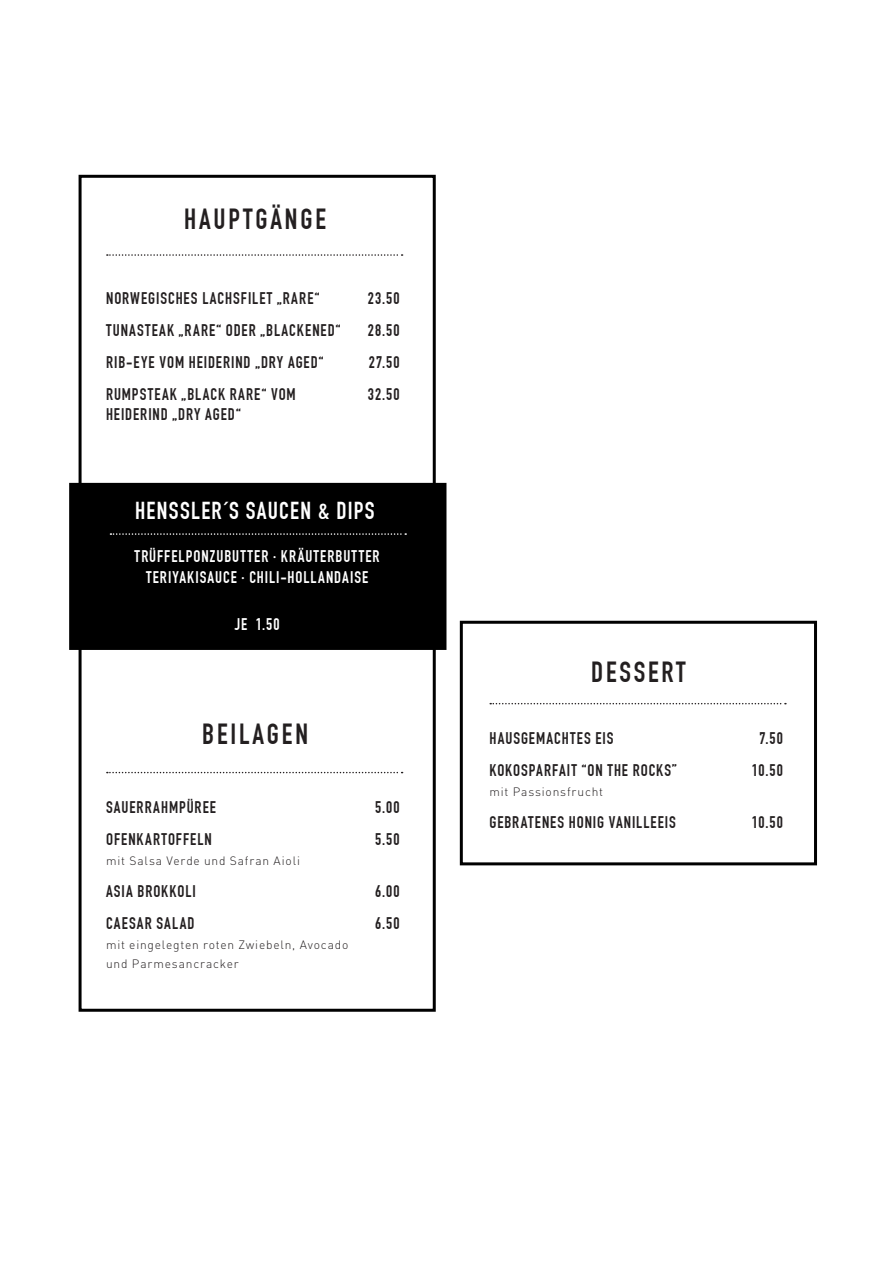
<style>
.page{position:relative;width:893px;height:1263px;background:#fff}
.page>*{position:absolute;margin:0;border:0;box-sizing:border-box;transform-origin:0 0}
.t1{font:700 28.5px "DIN Condensed";letter-spacing:.1em;color:#231f20}
.t2{font:700 24px "DIN Condensed";letter-spacing:.055em;color:#fff}
.t3{font:700 16.5px "DIN Condensed";letter-spacing:.065em;color:#231f20}
.t4{font:700 16.5px "DIN Condensed";letter-spacing:.065em;color:#fff}
.t5{font:300 12px/19.5px "DIN Pro";letter-spacing:.065em;color:#231f20}
</style>
<div class="page">
<div style="left:460px;top:621px;width:357px;height:244px;background:#fff;border:3px solid #000"></div>
<svg style="left:490px;top:703px;width:296px;height:1px"></svg>
<div style="left:79px;top:175px;width:357px;height:837px;background:#fff;border:3px solid #000"></div>
<svg style="left:107px;top:254px;width:296px;height:2px"></svg>
<svg style="left:107px;top:772px;width:296px;height:1px"></svg>
<div style="left:69px;top:483px;width:377px;height:167px;background:#000;border:3px solid #000"></div>
<svg style="left:110px;top:533px;width:296px;height:2px"></svg>
<p class="t1" style="left:184px;top:202px;width:143px">HAUPTGÄNGE</p>
<p class="t3" style="left:106px;top:288px;width:215px">NORWEGISCHES LACHSFILET „RARE“</p>
<p class="t3" style="left:368px;top:288px;width:33px">23.50</p>
<p class="t3" style="left:106px;top:320px;width:236px">TUNASTEAK „RARE“ ODER „BLACKENED“</p>
<p class="t3" style="left:368px;top:320px;width:33px">28.50</p>
<p class="t3" style="left:106px;top:353px;width:219px">RIB-EYE VOM HEIDERIND „DRY AGED“</p>
<p class="t3" style="left:369px;top:353px;width:32px">27.50</p>
<p class="t3" style="left:106px;top:385px;width:191px">RUMPSTEAK „BLACK RARE“ VOM</p>
<p class="t3" style="left:368px;top:385px;width:33px">32.50</p>
<p class="t3" style="left:106px;top:404px;width:136px">HEIDERIND „DRY AGED“</p>
<p class="t2" style="left:135px;top:497px;width:241px">HENSSLER´S SAUCEN &amp; DIPS</p>
<p class="t4" style="left:135px;top:547px;width:246px">TRÜFFELPONZUBUTTER · KRÄUTERBUTTER</p>
<p class="t4" style="left:146px;top:568px;width:224px">TERIYAKISAUCE · CHILI-HOLLANDAISE</p>
<p class="t4" style="left:235px;top:615px;width:46px">JE 1.50</p>
<p class="t1" style="left:202px;top:717px;width:107px">BEILAGEN</p>
<p class="t3" style="left:106px;top:797px;width:111px">SAUERRAHMPÜREE</p>
<p class="t3" style="left:375px;top:797px;width:26px">5.00</p>
<p class="t3" style="left:106px;top:830px;width:107px">OFENKARTOFFELN</p>
<p class="t3" style="left:375px;top:830px;width:26px">5.50</p>
<p class="t5" style="left:106px;top:850px;width:195px">mit Salsa Verde und Safran Aioli</p>
<p class="t3" style="left:106px;top:881px;width:91px">ASIA BROKKOLI</p>
<p class="t3" style="left:375px;top:881px;width:26px">6.00</p>
<p class="t3" style="left:106px;top:914px;width:90px">CAESAR SALAD</p>
<p class="t3" style="left:375px;top:914px;width:26px">6.50</p>
<p class="t5" style="left:106px;top:934px;width:244px">mit eingelegten roten Zwiebeln, Avocado und Parmesancracker</p>
<p class="t1" style="left:591px;top:655px;width:96px">DESSERT</p>
<p class="t3" style="left:489px;top:728px;width:126px">HAUSGEMACHTES EIS</p>
<p class="t3" style="left:759px;top:728px;width:25px">7.50</p>
<p class="t3" style="left:489px;top:761px;width:189px">KOKOSPARFAIT “ON THE ROCKS”</p>
<p class="t3" style="left:752px;top:761px;width:32px">10.50</p>
<p class="t5" style="left:489px;top:781px;width:115px">mit Passionsfrucht</p>
<p class="t3" style="left:489px;top:812px;width:188px">GEBRATENES HONIG VANILLEEIS</p>
<p class="t3" style="left:752px;top:812px;width:32px">10.50</p>
</div>
